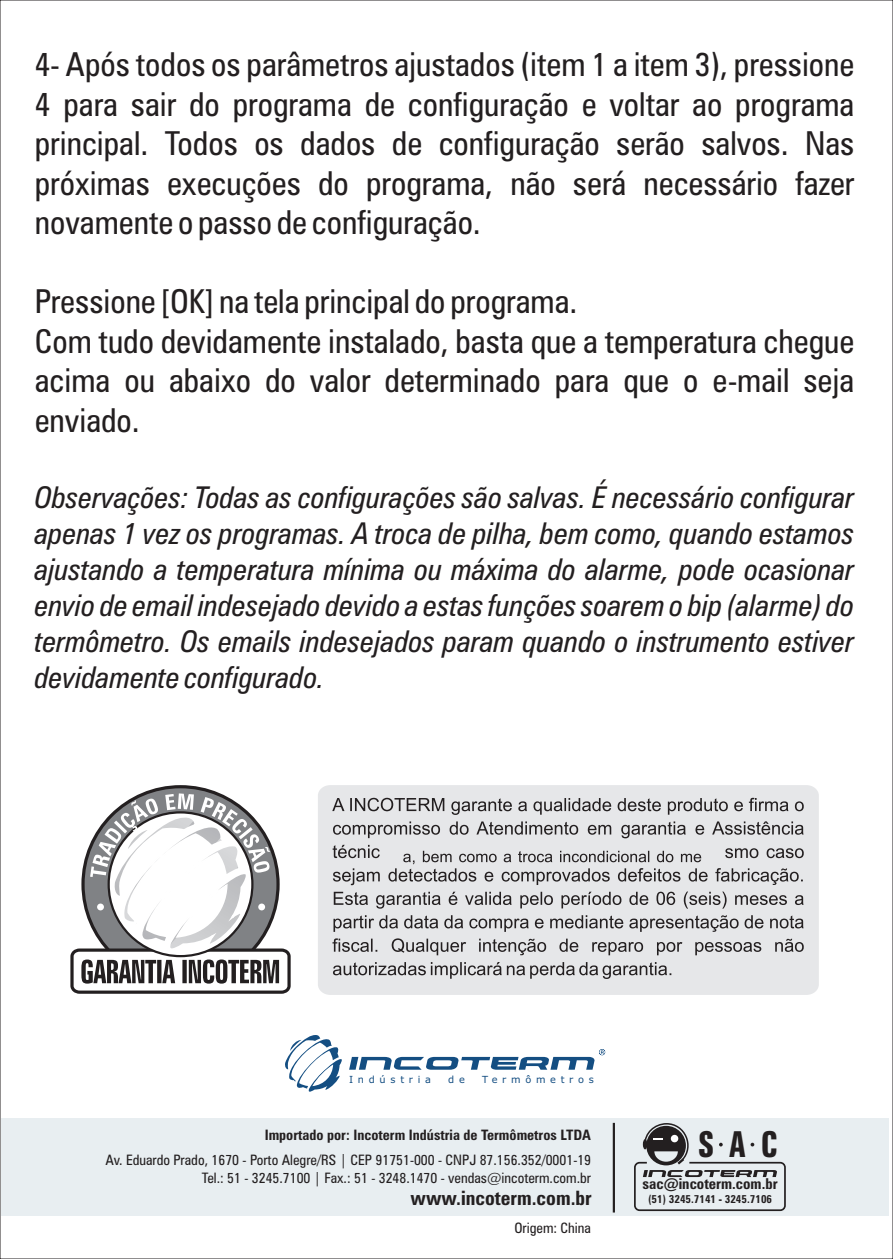
<style>
.page{position:relative;width:893px;height:1259px;background:#fff}
.page>*{position:absolute;margin:0;border:0;box-sizing:border-box;transform-origin:0 0}
.t1{font:700 extra-condensed 35.7px "Zurich BT";color:#231f20}
.t2{font:condensed 33px/39.6px "Zurich BT";color:#231f20;text-align:justify}
.t3{font:italic condensed 30px/36px "Zurich BT";color:#231f20;text-align:justify}
.t4{font:700 condensed 19.8px "Zurich BT";color:#231f20}
.t5{font:700 condensed 15px "Zurich BT";color:#231f20}
.t6{font:condensed 14.4px/17.1px "Zurich BT";color:#231f20;text-align:right}
.t7{font:700 condensed 14.4px "Zurich BT";color:#231f20}
.t8{font:700 condensed 11.4px "Zurich BT";color:#231f20}
.t9{font:9.9px "Verdana";letter-spacing:.485em;color:#144e82}
</style>
<div class="page">
<div style="left:1px;top:1118px;width:888px;height:97px;background:#e8eef1"></div>
<svg style="left:349px;top:1049px;width:256px;height:20px"></svg>
<svg style="left:285px;top:1035px;width:57px;height:57px"></svg>
<hr style="left:613px;top:1122px;width:2px;height:90px;background:#231f20">
<svg style="left:643px;top:1123px;width:134px;height:54px"></svg>
<div style="left:634px;top:1161px;width:152px;height:50px;border:2px solid #231f20;border-radius:5px"></div>
<div style="left:318px;top:785px;width:501px;height:210px;background:#e6e7e9"></div>
<svg style="left:70px;top:785px;width:221px;height:208px"></svg>
<div style="left:97px;top:903px;width:7px;height:7px;background:#fff;border-radius:50%"></div>
<svg style="left:332px;top:798px;width:472px;height:181px;background:#c6c6c8"></svg>
<p class="t2" style="left:35px;top:48px;width:821px">4- Após todos os parâmetros ajustados (item 1 a item 3), pressione 4 para sair do programa de configuração e voltar ao programa principal. Todos os dados de configuração serão salvos. Nas próximas execuções do programa, não será necessário fazer novamente o passo de configuração.</p>
<p class="t2" style="left:35px;top:285px;width:821px;text-align:left">Pressione [OK] na tela principal do programa.<br>Com tudo devidamente instalado, basta que a temperatura chegue acima ou abaixo do valor determinado para que o e-mail seja enviado.</p>
<p class="t3" style="left:35px;top:482px;width:821px">Observações: Todas as configurações são salvas. É necessário configurar apenas 1 vez os programas. A troca de pilha, bem como, quando estamos ajustando a temperatura mínima ou máxima do alarme, pode ocasionar envio de email indesejado devido a estas funções soarem o bip (alarme) do termômetro. Os emails indesejados param quando o instrumento estiver devidamente configurado.</p>
<p class="t9" style="left:349px;top:1075px;width:83px">Indústria</p>
<p class="t9" style="left:448px;top:1075px;width:18px">d e</p>
<p class="t9" style="left:482px;top:1075px;width:113px">Termômetros</p>
<p class="t7" style="left:265px;top:1129px;width:328px">Importado por: Incoterm Indústria de Termômetros LTDA</p>
<p class="t6" style="left:105px;top:1153px;width:487px">Av. Eduardo Prado, 1670 - Porto Alegre/RS | CEP 91751-000 - CNPJ 87.156.352/0001-19<br>Tel.: 51 - 3245.7100 | Fax.: 51 - 3248.1470 - vendas@incoterm.com.br</p>
<p class="t6" style="left:514px;top:1220px;width:78px">Origem: China</p>
<p class="t4" style="left:410px;top:1189px;width:183px">www.incoterm.com.br</p>
<p class="t1" style="left:698px;top:1130px;width:82px">SAC</p>
<p class="t5" style="left:642px;top:1177px;width:137px">sac@incoterm.com.br</p>
<p class="t8" style="left:648px;top:1194px;width:125px">(51) 3245.7141 - 3245.7106</p>
</div>
